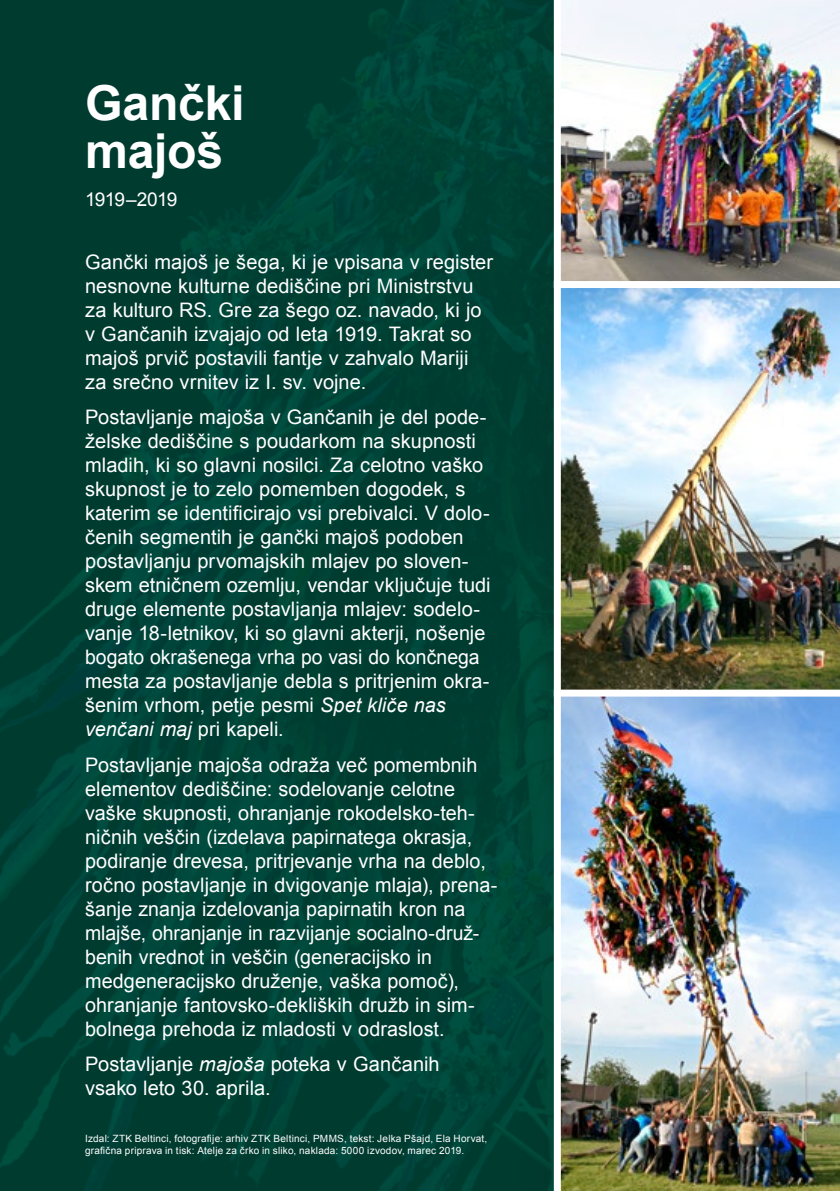
<style>
.page{position:relative;width:840px;height:1191px;background:#fff}
.page>*{position:absolute;margin:0;border:0;box-sizing:border-box;transform-origin:0 0}
.t1{font:700 48.2px/48.2px "Arial";letter-spacing:-.005em;color:#fff}
.t2{font:20px/24px "Arial";color:#fff}
.t3{font:19px "Arial";letter-spacing:-.04em;color:#fff}
.t4{font:10px/12px "Arial";letter-spacing:.02em;color:#fff}
.s1{font-style:italic}
</style>
<div class="page">
<img style="left:0;top:0;width:514px;height:1191px">
<div style="left:514px;top:0;width:325px;height:368px;background:#1a1a18;opacity:.5"></div>
<img style="left:560px;top:0;width:279px;height:241px">
<div style="left:514px;top:241px;width:325px;height:539px;background:#1a1a18;opacity:.5"></div>
<div style="left:514px;top:650px;width:325px;height:541px;background:#1a1a18;opacity:.5"></div>
<img style="left:560px;top:696px;width:279px;height:495px">
<div style="left:553px;top:0;width:7px;height:1191px;background:#fff"></div>
<div style="left:553px;top:281px;width:286px;height:7px;background:#fff"></div>
<div style="left:553px;top:689px;width:286px;height:7px;background:#fff"></div>
<h1 class="t1" style="left:85px;top:81px;width:161px">Gančki majoš</h1>
<p class="t3" style="left:85px;top:187px;width:94px">1919–2019</p>
<p class="t2" style="left:85px;top:250px;width:409px">Gančki majoš je šega, ki je vpisana v register nesnovne kulturne dediščine pri Ministrstvu za kulturo RS. Gre za šego oz. navado, ki jo v Gančanih izvajajo od leta 1919. Takrat so majoš prvič postavili fantje v zahvalo Mariji za srečno vrnitev iz I. sv. vojne.</p>
<p class="t2" style="left:85px;top:405px;width:407px">Postavljanje majoša v Gančanih je del pode&shy;želske dediščine s poudarkom na skupnosti mladih, ki so glavni nosilci. Za celotno vaško skupnost je to zelo pomemben dogodek, s katerim se identificirajo vsi prebivalci. V dolo&shy;čenih segmentih je gančki majoš podoben postavljanju prvomajskih mlajev po sloven&shy;skem etničnem ozemlju, vendar vključuje tudi druge elemente postavljanja mlajev: sodelo&shy;vanje 18-letnikov, ki so glavni akterji, nošenje bogato okrašenega vrha po vasi do končnega mesta za postavljanje debla s pritrjenim okra&shy;šenim vrhom, petje pesmi <span class="s1">Spet kliče nas venčani maj</span> pri kapeli.</p>
<p class="t2" style="left:85px;top:753px;width:409px">Postavljanje majoša odraža več pomembnih elementov dediščine: sodelovanje celotne vaške skupnosti, ohranjanje rokodelsko-teh&shy;ničnih veščin (izdelava papirnatega okrasja, podiranje drevesa, pritrjevanje vrha na deblo, ročno postavljanje in dvigovanje mlaja), prena--- šanje znanja izdelovanja papirnatih kron na mlajše, ohranjanje in razvijanje socialno-druž&shy;benih vrednot in veščin (generacijsko in medgeneracijsko druženje, vaška pomoč), ohranjanje fantovsko-dekliških družb in sim&shy;bolnega prehoda iz mladosti v odraslost.</p>
<p class="t2" style="left:85px;top:1052px;width:356px">Postavljanje <span class="s1">majoša</span> poteka v Gančanih vsako leto 30. aprila.</p>
<p class="t4" style="left:85px;top:1132px;width:403px">Izdal: ZTK Beltinci, fotografije: arhiv ZTK Beltinci, PMMS, tekst: Jelka Pšajd, Ela Horvat, grafična priprava in tisk: Atelje za črko in sliko, naklada: 5000 izvodov, marec 2019.</p>
</div>
